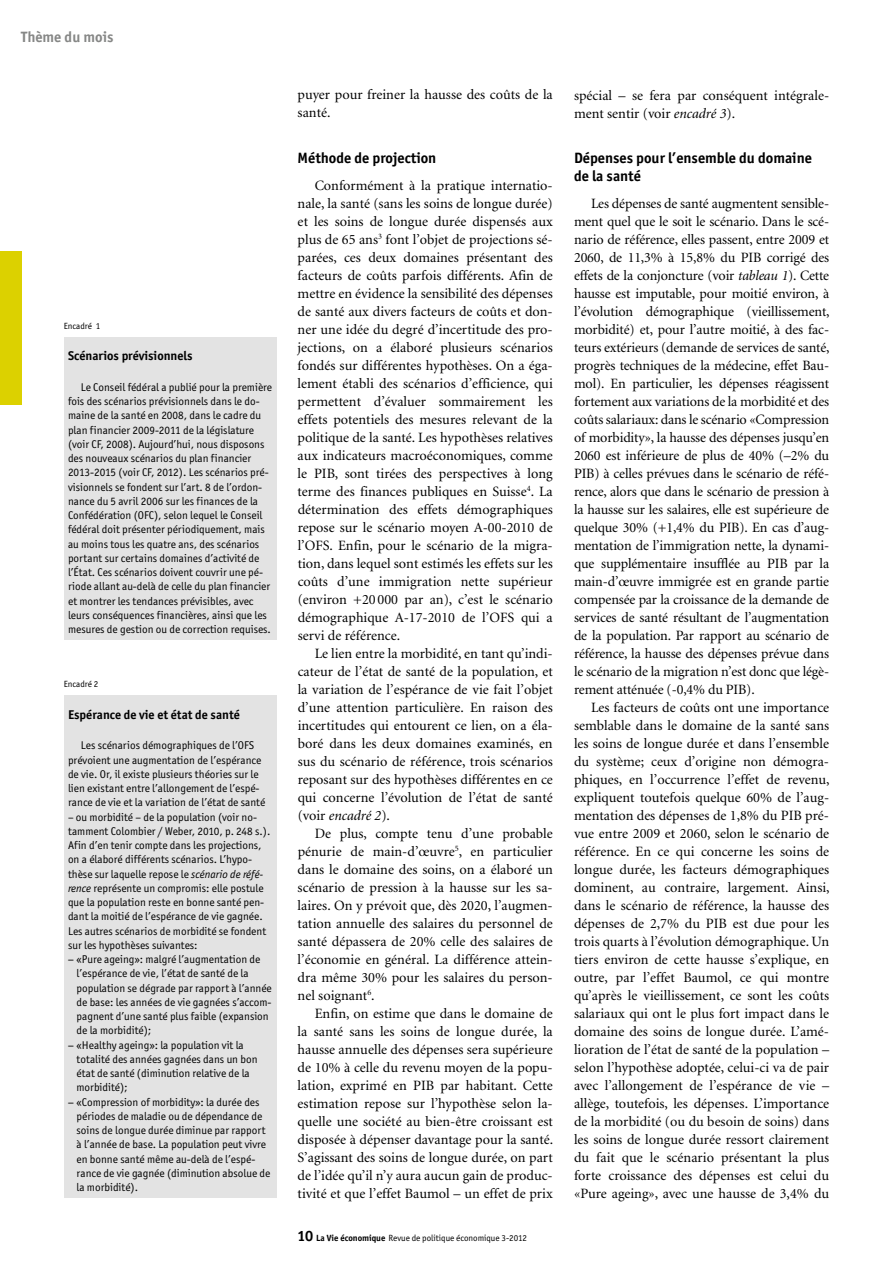
<style>
.page{position:relative;width:893px;height:1263px;background:#fff}
.page>*{position:absolute;margin:0;border:0;box-sizing:border-box;transform-origin:0 0}
.t1{font:700 15px/18px "Officina San ITC";color:#000}
.t2{font:700 15px "Officina San ITC";color:#868786}
.t3{font:14.25px/18px "Minion";color:#000;text-align:justify}
.t4{font:700 12.75px "Officina San ITC";color:#000}
.t5{font:11.25px/14.2px "Officina San ITC";color:#000}
.t6{font:9px "Officina San ITC";color:#000}
.s1{font-style:italic}
.s2{font-weight:700;font-size:15px}
.s3{font-weight:700}
</style>
<div class="page">
<div style="left:0;top:252px;width:21px;height:153px;background:#dcd100"></div>
<div style="left:64px;top:337px;width:212px;height:302px;background:#e3e3e3"></div>
<div style="left:64px;top:695px;width:212px;height:502px;background:#e3e3e3"></div>
<p class="t2" style="left:21px;top:27px;width:94px">Thème du mois</p>
<p class="t6" style="left:64px;top:321px;width:38px">Encadré 1</p>
<p class="t4" style="left:68px;top:348px;width:126px">Scénarios prévisionnels</p>
<p class="t5" style="left:68px;top:380px;width:206px;text-indent:13px">Le Conseil fédéral a publié pour la première fois des scénarios prévisionnels dans le do&shy;maine de la santé en 2008, dans le cadre du plan financier 2009-2011 de la législature (voir CF, 2008). Aujourd’hui, nous disposons des nouveaux scénarios du plan financier 2013-2015 (voir CF, 2012). Les scénarios pré&shy;visionnels se fondent sur l’art. 8 de l’ordon&shy;nance du 5 avril 2006 sur les finances de la Confédération (OFC), selon lequel le Conseil fédéral doit présenter périodiquement, mais au moins tous les quatre ans, des scénarios portant sur certains domaines d’activité de l’État. Ces scénarios doivent couvrir une pé&shy;riode allant au-delà de celle du plan financier et montrer les tendances prévisibles, avec leurs conséquences financières, ainsi que les mesures de gestion ou de correction requises.</p>
<p class="t6" style="left:64px;top:679px;width:36px">Encadré 2</p>
<p class="t4" style="left:68px;top:706px;width:173px">Espérance de vie et état de santé</p>
<p class="t5" style="left:68px;top:738px;width:199px;text-align:center">Les scénarios démographiques de l’OFS prévoient une augmentation de l’espérance de vie. Or, il existe plusieurs théories sur le lien existant entre l’allongement de l’espé&shy;rance de vie et la variation de l’état de santé</p>
<p class="t5" style="left:68px;top:810px;width:190px">– ou morbidité – de la population (voir no-</p>
<p class="t5" style="left:68px;top:824px;width:204px">tamment Colombier / Weber, 2010, p. 248 s.).</p>
<p class="t5" style="left:68px;top:838px;width:195px">Afin d’en tenir compte dans les projections,</p>
<p class="t5" style="left:68px;top:852px;width:185px">on a élaboré différents scénarios. L’hypo-</p>
<p class="t5" style="left:68px;top:867px;width:196px">thèse sur laquelle repose le <span class="s1">scénario de réfé-</span></p>
<p class="t5" style="left:68px;top:881px;width:197px"><span class="s1">rence</span> représente un compromis: elle postule</p>
<p class="t5" style="left:68px;top:895px;width:198px">que la population reste en bonne santé pen-</p>
<p class="t5" style="left:68px;top:909px;width:196px">dant la moitié de l’espérance de vie gagnée.</p>
<p class="t5" style="left:68px;top:924px;width:200px">Les autres scénarios de morbidité se fondent</p>
<p class="t5" style="left:68px;top:938px;width:131px">sur les hypothèses suivantes:</p>
<p class="t5" style="left:68px;top:952px;width:194px">− «Pure ageing»: malgré l’augmentation de</p>
<p class="t5" style="left:77px;top:966px;width:174px">l’espérance de vie, l’état de santé de la</p>
<p class="t5" style="left:77px;top:981px;width:197px">population se dégrade par rapport à l’année</p>
<p class="t5" style="left:77px;top:995px;width:196px">de base: les années de vie gagnées s’accom-</p>
<p class="t5" style="left:77px;top:1009px;width:194px">pagnent d’une santé plus faible (expansion</p>
<p class="t5" style="left:77px;top:1023px;width:76px">de la morbidité);</p>
<p class="t5" style="left:68px;top:1038px;width:177px">− «Healthy ageing»: la population vit la</p>
<p class="t5" style="left:77px;top:1052px;width:183px">totalité des années gagnées dans un bon</p>
<p class="t5" style="left:77px;top:1066px;width:175px">état de santé (diminution relative de la</p>
<p class="t5" style="left:77px;top:1080px;width:53px">morbidité);</p>
<p class="t5" style="left:68px;top:1095px;width:193px">− «Compression of morbidity»: la durée des</p>
<p class="t5" style="left:77px;top:1109px;width:187px">périodes de maladie ou de dépendance de</p>
<p class="t5" style="left:77px;top:1123px;width:190px">soins de longue durée diminue par rapport</p>
<p class="t5" style="left:77px;top:1137px;width:191px">à l’année de base. La population peut vivre</p>
<p class="t5" style="left:77px;top:1152px;width:179px">en bonne santé même au-delà de l’espé-</p>
<p class="t5" style="left:77px;top:1166px;width:195px">rance de vie gagnée (diminution absolue de</p>
<p class="t5" style="left:77px;top:1180px;width:63px">la morbidité).</p>
<p class="t3" style="left:298px;top:86px;width:257px">puyer pour freiner la hausse des coûts de la santé.</p>
<p class="t1" style="left:298px;top:148px;width:140px">Méthode de projection</p>
<p class="t3" style="left:298px;top:176px;width:257px;text-indent:17px">Conformément à la pratique internatio&shy;nale, la santé (sans les soins de longue durée) et les soins de longue durée dispensés aux plus de 65 ans<sup>3</sup> font l’objet de projections sé&shy;parées, ces deux domaines présentant des facteurs de coûts parfois différents. Afin de mettre en évidence la sensibilité des dépenses de santé aux divers facteurs de coûts et don&shy;ner une idée du degré d’incertitude des pro&shy;jections, on a élaboré plusieurs scénarios fondés sur différentes hypothèses. On a éga&shy;lement établi des scénarios d’efficience, qui permettent d’évaluer sommairement les effets potentiels des mesures relevant de la politique de la santé. Les hypothèses relatives aux indicateurs macroéconomiques, comme le PIB, sont tirées des perspectives à long terme des finances publiques en Suisse<sup>4</sup>. La détermination des effets démographiques repose sur le scénario moyen A-00-2010 de l’OFS. Enfin, pour le scénario de la migra&shy;tion, dans lequel sont estimés les effets sur les coûts d’une immigration nette supérieur (environ +20 000 par an), c’est le scénario démographique A-17-2010 de l’OFS qui a servi de référence.</p>
<p class="t3" style="left:298px;top:644px;width:257px;text-indent:17px">Le lien entre la morbidité, en tant qu’indi&shy;cateur de l’état de santé de la population, et la variation de l’espérance de vie fait l’objet d’une attention particulière. En raison des incertitudes qui entourent ce lien, on a éla&shy;boré dans les deux domaines examinés, en sus du scénario de référence, trois scénarios reposant sur des hypothèses différentes en ce qui concerne l’évolution de l’état de santé (voir <span class="s1">encadré 2</span>).</p>
<p class="t3" style="left:298px;top:824px;width:257px;text-indent:17px">De plus, compte tenu d’une probable pénurie de main-d’œuvre<sup>5</sup>, en particulier dans le domaine des soins, on a élaboré un scénario de pression à la hausse sur les sa&shy;laires. On y prévoit que, dès 2020, l’augmen&shy;tation annuelle des salaires du personnel de santé dépassera de 20% celle des salaires de l’économie en général. La différence attein&shy;dra même 30% pour les salaires du person&shy;nel soignant<sup>6</sup>.</p>
<p class="t3" style="left:298px;top:1004px;width:257px;text-indent:17px">Enfin, on estime que dans le domaine de la santé sans les soins de longue durée, la hausse annuelle des dépenses sera supérieure de 10% à celle du revenu moyen de la popu&shy;lation, exprimé en PIB par habitant. Cette estimation repose sur l’hypothèse selon la&shy;quelle une société au bien-être croissant est disposée à dépenser davantage pour la santé.<br>S’agissant des soins de longue durée, on part de l’idée qu’il n’y aura aucun gain de produc&shy;tivité et que l’effet Baumol – un effet de prix</p>
<p class="t6" style="left:298px;top:1232px;width:231px"><span class="s2">10</span> <span class="s3">La Vie économique</span> Revue de politique économique 3-2012</p>
<p class="t3" style="left:574px;top:86px;width:257px">spécial – se fera par conséquent intégrale&shy;ment sentir (voir <span class="s1">encadré 3</span>).</p>
<p class="t1" style="left:574px;top:148px;width:239px">Dépenses pour l’ensemble du domaine de la santé</p>
<p class="t3" style="left:574px;top:194px;width:257px;text-indent:17px">Les dépenses de santé augmentent sensible&shy;ment quel que le soit le scénario. Dans le scé&shy;nario de référence, elles passent, entre 2009 et 2060, de 11,3% à 15,8% du PIB corrigé des effets de la conjoncture (voir <span class="s1">tableau 1</span>). Cette hausse est imputable, pour moitié environ, à l’évolution démographique (vieillissement, morbidité) et, pour l’autre moitié, à des fac&shy;teurs extérieurs (demande de services de santé, progrès techniques de la médecine, effet Bau&shy;mol). En particulier, les dépenses réagissent fortement aux variations de la morbidité et des coûts salariaux: dans le scénario «Compression of morbidity», la hausse des dépenses jusqu’en 2060 est inférieure de plus de 40% (–2% du PIB) à celles prévues dans le scénario de réfé&shy;rence, alors que dans le scénario de pression à la hausse sur les salaires, elle est supérieure de quelque 30% (+1,4% du PIB). En cas d’aug&shy;mentation de l’immigration nette, la dynami&shy;que supplémentaire insufflée au PIB par la main-d’œuvre immigrée est en grande partie compensée par la croissance de la demande de services de santé résultant de l’augmentation de la population. Par rapport au scénario de référence, la hausse des dépenses prévue dans le scénario de la migration n’est donc que légè&shy;rement atténuée (-0,4% du PIB).</p>
<p class="t3" style="left:574px;top:698px;width:257px;text-indent:17px">Les facteurs de coûts ont une importance semblable dans le domaine de la santé sans les soins de longue durée et dans l’ensemble du système; ceux d’origine non démogra&shy;phiques, en l’occurrence l’effet de revenu, expliquent toutefois quelque 60% de l’aug&shy;mentation des dépenses de 1,8% du PIB pré&shy;vue entre 2009 et 2060, selon le scénario de référence. En ce qui concerne les soins de longue durée, les facteurs démographiques dominent, au contraire, largement. Ainsi, dans le scénario de référence, la hausse des dépenses de 2,7% du PIB est due pour les trois quarts à l’évolution démographique. Un tiers environ de cette hausse s’explique, en outre, par l’effet Baumol, ce qui montre qu’après le vieillissement, ce sont les coûts salariaux qui ont le plus fort impact dans le domaine des soins de longue durée. L’amé&shy;lioration de l’état de santé de la population – selon l’hypothèse adoptée, celui-ci va de pair avec l’allongement de l’espérance de vie – allège, toutefois, les dépenses. L’importance de la morbidité (ou du besoin de soins) dans les soins de longue durée ressort clairement du fait que le scénario présentant la plus forte croissance des dépenses est celui du «Pure ageing», avec une hausse de 3,4% du</p>
</div>
